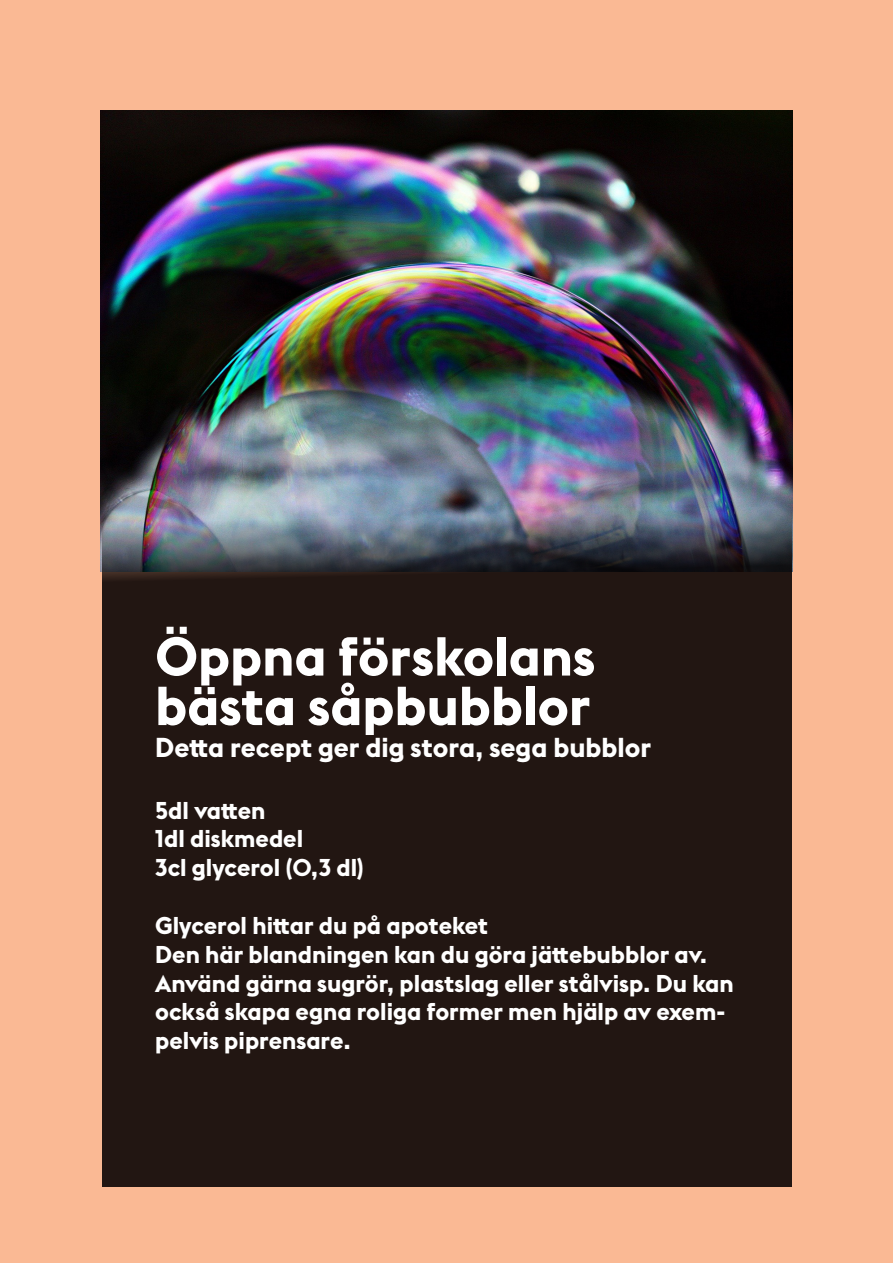
<style>
.page{position:relative;width:893px;height:1263px;background:#fab994}
.page>*{position:absolute;margin:0;border:0;box-sizing:border-box;transform-origin:0 0}
.t1{font:700 54px/49.5px "Stockholm Type";color:#fff}
.t2{font:700 27px "Stockholm Type";color:#fff}
.t3{font:700 24px/28.8px "Stockholm Type";color:#fff}
</style>
<div class="page">
<img style="left:101px;top:111px;width:691px;height:460px">
<svg style="left:102px;top:505px;width:690px;height:681px;background:#271d1a"></svg>
<p class="t1" style="left:155px;top:629px;width:442px">Öppna förskolans bästa såpbubblor</p>
<p class="t2" style="left:155px;top:729px;width:497px">Detta recept ger dig stora, sega bubblor</p>
<p class="t3" style="left:155px;top:795px;width:112px">5dl vatten</p>
<p class="t3" style="left:155px;top:823px;width:149px">1dl diskmedel</p>
<p class="t3" style="left:155px;top:852px;width:210px">3cl glycerol (0,3 dl)</p>
<p class="t3" style="left:155px;top:910px;width:334px">Glycerol hittar du på apoteket</p>
<p class="t3" style="left:155px;top:939px;width:553px">Den här blandningen kan du göra jättebubblor av.</p>
<p class="t3" style="left:155px;top:967px;width:580px">Använd gärna sugrör, plastslag eller stålvisp. Du kan också skapa egna roliga former men hjälp av exem&shy;pelvis piprensare.</p>
</div>
